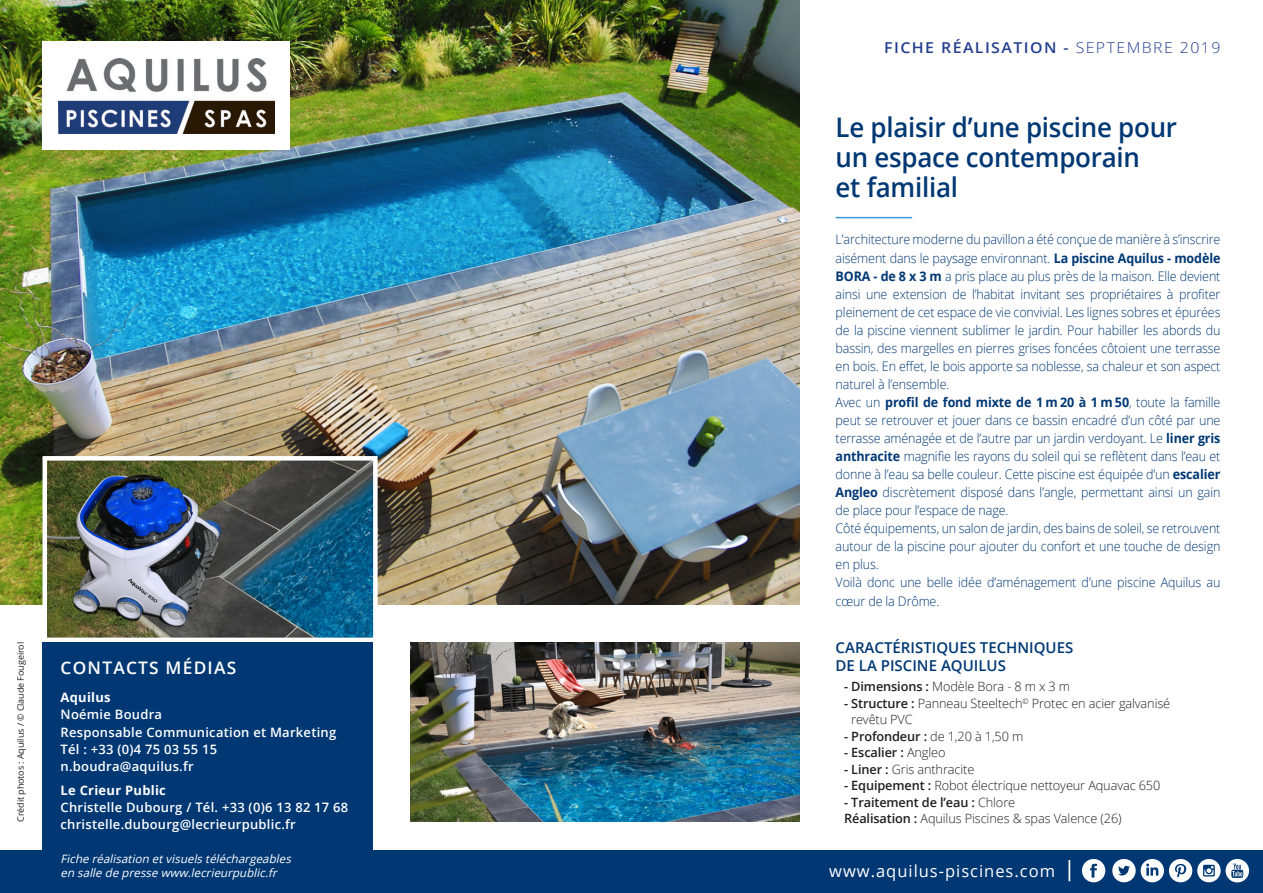
<style>
.page{position:relative;width:1263px;height:893px;background:#fff}
.page>*{position:absolute;margin:0;border:0;box-sizing:border-box;transform-origin:0 0}
.t1{font:600 27px/30px "Open Sans";letter-spacing:-.01em;color:#013874;scale:.96 1}
.t2{font:600 17.25px "Open Sans";letter-spacing:.07em;color:#fff}
.t3{font:16.5px "Open Sans";letter-spacing:.06em;color:#fff}
.t4{font:600 15px/18px "Open Sans";color:#013874}
.t5{font:600 15px "Open Sans";letter-spacing:.09em;color:#253f8e;scale:1.06 1}
.t6{font:300 13.2px/18px "Open Sans";letter-spacing:-.01em;color:#013874;text-align:justify;scale:.95 1}
.t7{font:600 12.9px/17.2px "Open Sans";letter-spacing:.02em;color:#fff}
.t8{font:700 12.9px "Open Sans";letter-spacing:.02em;color:#fff}
.t9{font:300 12.75px/16.5px "Open Sans";letter-spacing:-.01em;color:#231f20}
.t10{font:600 12.75px "Open Sans";letter-spacing:-.01em;color:#231f20}
.t11{font:italic 11.55px/14.4px "Open Sans";color:#fff}
.t12{font:9px "Open Sans";letter-spacing:-.01em;color:#231f20}
.s1{font-weight:300}
.s2{font-weight:700}
.s3{font-weight:600}
</style>
<div class="page">
<img style="left:0;top:0;width:799px;height:604px">
<div style="left:0;top:850px;width:1263px;height:43px;background:#013874"></div>
<div style="left:43px;top:41px;width:247px;height:109px;background:#fff"></div>
<img style="left:59px;top:59px;width:215px;height:74px">
<hr style="left:836px;top:217px;width:76px;height:1px;background:#359bd6">
<img style="left:410px;top:642px;width:389px;height:179px">
<img style="left:40px;top:454px;width:340px;height:190px">
<hr style="left:1068px;top:860px;width:2px;height:21px;background:#fff">
<svg style="left:1082px;top:859px;width:23px;height:23px"></svg>
<svg style="left:1112px;top:859px;width:137px;height:23px"></svg>
<div style="left:43px;top:642px;width:330px;height:251px;background:#013874"></div>
<p class="t12" style="left:14px;top:822px;width:181px;rotate:-90deg">Crédit photos : Aquilus / © Claude Fougeirol</p>
<p class="t2" style="left:61px;top:656px;width:177px">CONTACTS MÉDIAS</p>
<p class="t8" style="left:61px;top:688px;width:52px">Aquilus</p>
<p class="t7" style="left:61px;top:706px;width:277px">Noémie Boudra<br>Responsable Communication et Marketing</p>
<p class="t7" style="left:61px;top:740px;width:158px">Tél : +33 (0)4 75 03 55 15 n.boudra@aquilus.fr</p>
<p class="t8" style="left:61px;top:781px;width:107px">Le Crieur Public</p>
<p class="t7" style="left:61px;top:798px;width:289px">Christelle Dubourg / Tél. +33 (0)6 13 82 17 68 christelle.dubourg@lecrieurpublic.fr</p>
<p class="t11" style="left:61px;top:851px;width:235px">Fiche réalisation etvisuelstéléchargeables en salle de presse www.lecrieurpublic.fr</p>
<p class="t5" style="left:884px;top:37px;width:319px">FICHE RÉALISATION - <span class="s1">SEPTEMBRE 2019</span></p>
<p class="t1" style="left:836px;top:111px;width:357px">Le plaisir d’une piscine pour un espace contemporain<br>et familial</p>
<p class="t6" style="left:836px;top:230px;width:407px">L’architecture moderne du pavillon a été conçue de manière à s’inscrire aisément dans le paysage environnant. <span class="s2">La piscine Aquilus - modèle BORA - de 8 x 3 m</span> a pris place au plus près de la maison. Elle devient ainsi une extension de l’habitat invitant ses propriétaires à profiter pleinement de cet espace de vie convivial. Les lignes sobres et épurées de la piscine viennent sublimer le jardin. Pour habiller les abords du bassin, des margelles en pierres grises foncées côtoient une terrasse en bois. En effet, le bois apporte sa noblesse, sa chaleur et son aspect naturel à l’ensemble.</p>
<p class="t6" style="left:836px;top:393px;width:407px">Avec un <span class="s2">profil de fond mixte de 1 m 20 à 1 m 50</span>, toute la famille peut se retrouver et jouer dans ce bassin encadré d’un côté par une terrasse aménagée et de l’autre par un jardin verdoyant. Le <span class="s2">liner gris anthracite</span> magnifie les rayons du soleil qui se reflètent dans l’eau et donne à l’eau sa belle couleur. Cette piscine est équipée d’un <span class="s2">escalier Angleo</span> discrètement disposé dans l’angle, permettant ainsi un gain de place pour l’espace de nage.</p>
<p class="t6" style="left:836px;top:519px;width:407px">Côté équipements, un salon de jardin, des bains de soleil, se retrouvent</p>
<p class="t6" style="left:836px;top:537px;width:407px">autour de la piscine pour ajouter du confort et une touche de design en plus.</p>
<p class="t6" style="left:836px;top:573px;width:407px">Voilà donc une belle idée d’aménagement d’une piscine Aquilus au cœur de la Drôme.</p>
<p class="t4" style="left:836px;top:638px;width:239px">CARACTÉRISTIQUES TECHNIQUES<br>DE LA PISCINE AQUILUS</p>
<p class="t9" style="left:844px;top:678px;width:228px"><span class="s3">- Dimensions :</span> Modèle Bora - 8 m x 3 m</p>
<p class="t9" style="left:851px;top:694px;width:320px;text-indent:-7px"><span class="s3">- Structure :</span> Panneau Steeltech<sup>©</sup> Protec en acier galvanisé revêtu PVC</p>
<p class="t10" style="left:844px;top:727px;width:181px">- Profondeur : <span class="s1">de 1,20 à 1,50 m</span></p>
<p class="t10" style="left:844px;top:744px;width:103px">- Escalier : <span class="s1">Angleo</span></p>
<p class="t9" style="left:844px;top:760px;width:132px"><span class="s3">- Liner :</span> Gris anthracite</p>
<p class="t9" style="left:844px;top:777px;width:318px"><span class="s3">- Equipement :</span> Robot électrique nettoyeur Aquavac 650</p>
<p class="t10" style="left:844px;top:793px;width:173px">- Traitement de l’eau : <span class="s1">Chlore</span></p>
<p class="t9" style="left:844px;top:810px;width:279px"><span class="s3">Réalisation :</span> Aquilus Piscines &amp; spas Valence (26)</p>
<p class="t3" style="left:829px;top:859px;width:227px">www.aquilus-piscines.com</p>
</div>
